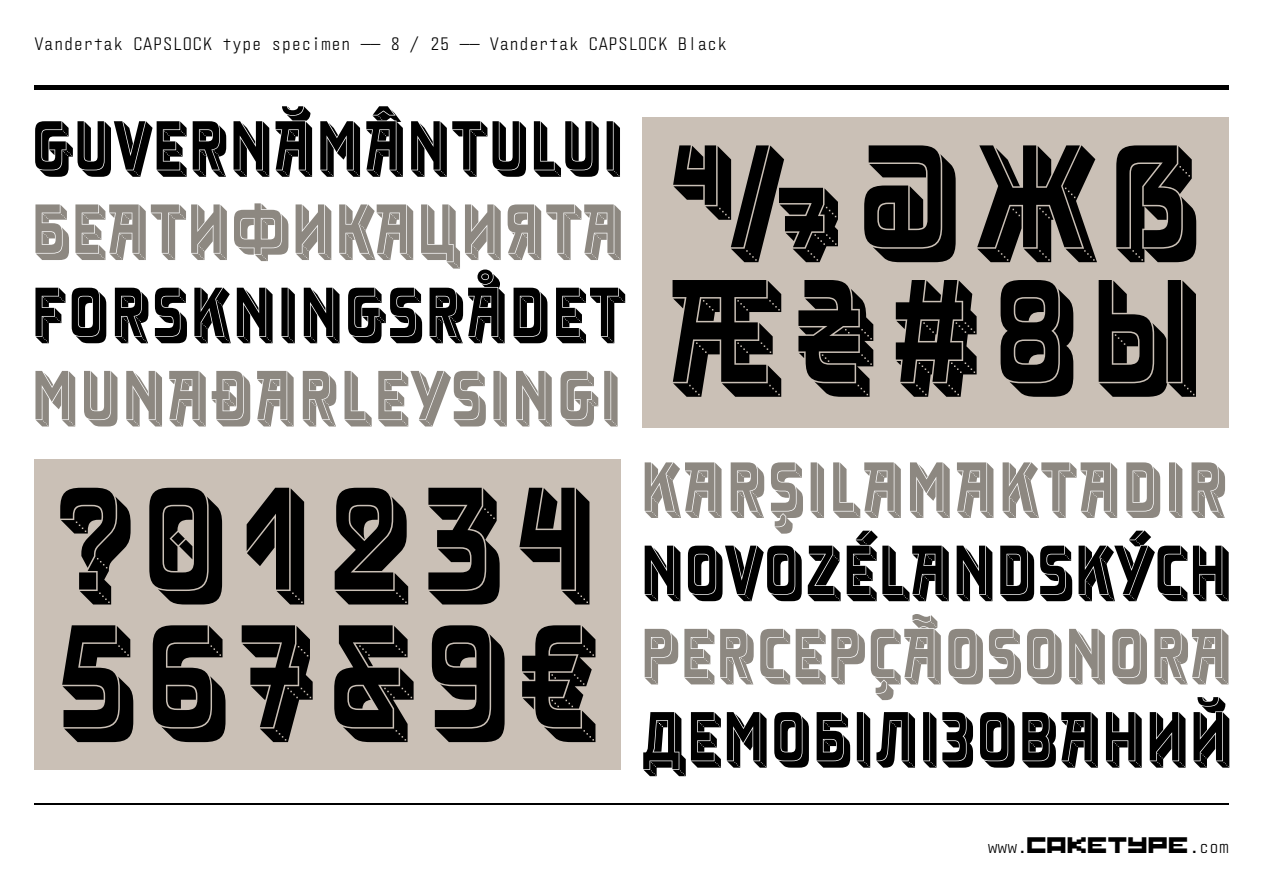
<style>
.page{position:relative;width:1263px;height:893px;background:#fff}
.page>*{position:absolute;margin:0;border:0;box-sizing:border-box;transform-origin:0 0}
.t1{font:900 149.7px/137.6px "Vandertak CAPSLOCK";letter-spacing:.06em;color:#000}
.t2{font:900 71.25px "Vandertak CAPSLOCK";letter-spacing:-.01em;color:#000}
.t3{font:900 71.25px "Vandertak CAPSLOCK";letter-spacing:-.01em;color:#8d8881}
.t4{font:300 18px "Cake Mono UX";color:#000}
.s1{font-family:"Cake Type Logo";font-weight:400}
</style>
<div class="page">
<hr style="left:34px;top:85px;width:1195px;height:4px;background:#000">
<hr style="left:34px;top:804px;width:1195px;height:1px;background:#000">
<div style="left:34px;top:459px;width:587px;height:311px;background:#cac0b6"></div>
<div style="left:642px;top:117px;width:587px;height:310px;background:#cac0b6"></div>
<p class="t4" style="left:34px;top:32px;width:695px">Vandertak CAPSLOCK type specimen —— 8 / 25 —— Vandertak CAPSLOCK Black</p>
<h2 class="t2" style="left:28px;top:97px;width:595px">GUVERNĂMÂNTULUI</h2>
<h2 class="t3" style="left:28px;top:180px;width:596px">БЕАТИФИКАЦИЯТА</h2>
<h2 class="t2" style="left:28px;top:263px;width:597px">FORSKNINGSRÅDET</h2>
<h2 class="t3" style="left:28px;top:346px;width:592px">MUNAÐARLEYSINGI</h2>
<h1 class="t1" style="left:49px;top:470px;width:546px">?01234<br>567&amp;9€</h1>
<h1 class="t1" style="left:660px;top:130px;width:540px;line-height:134.6px">4/7@Жß<br>Æ₴#8Ы</h1>
<h2 class="t3" style="left:637px;top:438px;width:590px">KARŞILAMAKTADIR</h2>
<h2 class="t2" style="left:637px;top:521px;width:594px">NOVOZÉLANDSKÝCH</h2>
<h2 class="t3" style="left:637px;top:604px;width:594px">PERCEPÇÃOSONORA</h2>
<h2 class="t2" style="left:637px;top:688px;width:595px">ДЕМОБІЛІЗОВАНИЙ</h2>
<p class="t4" style="left:988px;top:836px;width:243px">www.<span class="s1">CAKETYPE</span>.com</p>
</div>
